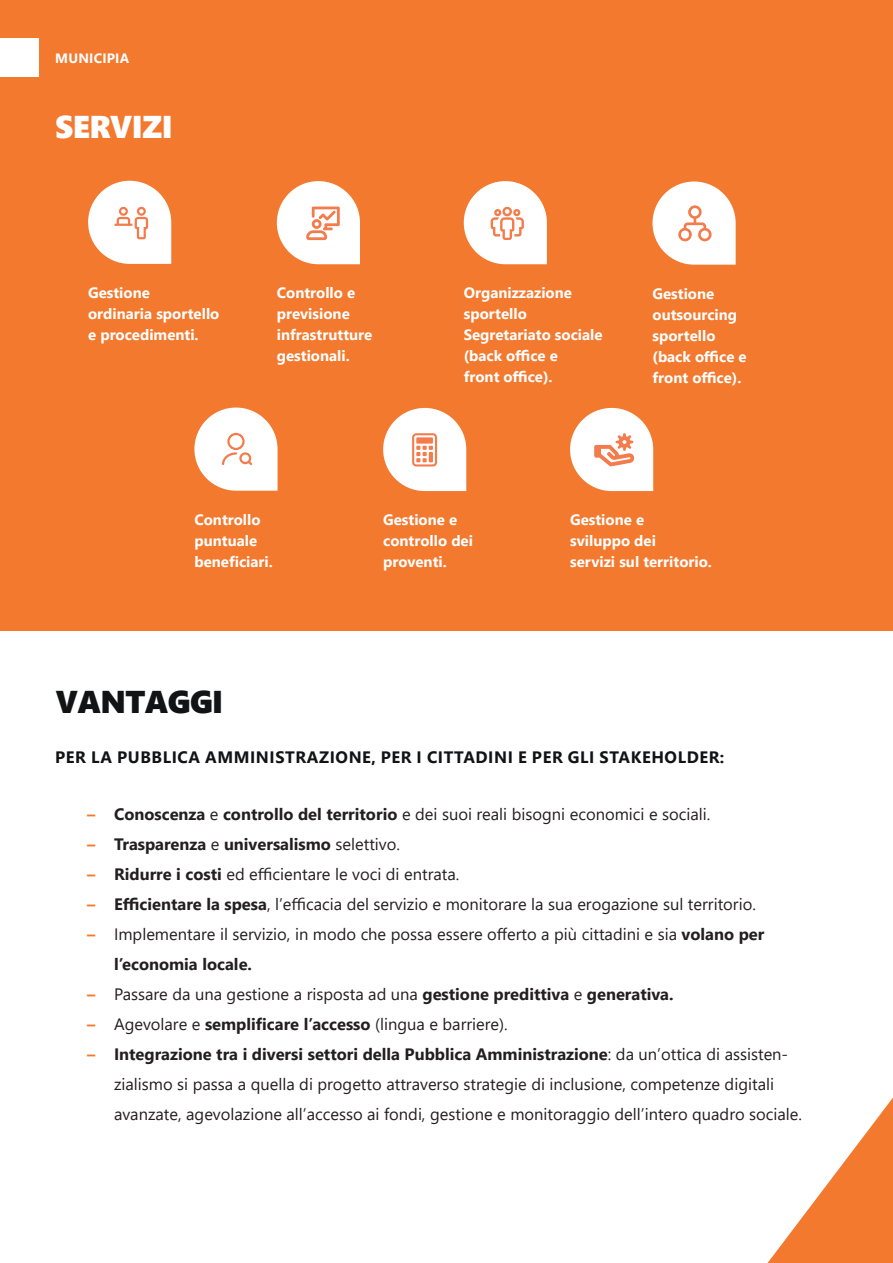
<style>
.page{position:relative;width:893px;height:1263px;background:#fff}
.page>*{position:absolute;margin:0;border:0;box-sizing:border-box;transform-origin:0 0}
.t1{font:31.5px "Segoe UI Black";letter-spacing:-.02em;color:#111314}
.t2{font:31.5px "Segoe UI Black";letter-spacing:-.02em;color:#fff}
.t3{font:16.5px/30px "Segoe UI";color:#231f20}
.t4{font:700 16.5px "Segoe UI";letter-spacing:.035em;color:#111314}
.t5{font:700 16.5px "Segoe UI";color:#231f20}
.t6{font:700 15px/21px "Segoe UI";color:#fff}
.t7{font:700 13.5px "Segoe UI";letter-spacing:.015em;color:#fff}
.s1{font-weight:700;color:#f4792e}
.s2{font-weight:700}
.s3{color:#f4792e}
.s4{font-weight:400}
</style>
<div class="page">
<div style="left:0;top:0;width:893px;height:630px;background:#f3792e"></div>
<div style="left:0;top:38px;width:39px;height:39px;background:#fff"></div>
<svg style="left:767px;top:1097px;width:126px;height:166px"></svg>
<svg style="left:88px;top:181px;width:83px;height:83px"></svg>
<svg style="left:277px;top:181px;width:83px;height:83px"></svg>
<svg style="left:570px;top:408px;width:83px;height:83px"></svg>
<svg style="left:383px;top:408px;width:83px;height:83px"></svg>
<svg style="left:194px;top:407px;width:84px;height:84px"></svg>
<svg style="left:652px;top:181px;width:84px;height:84px"></svg>
<svg style="left:464px;top:181px;width:83px;height:83px"></svg>
<p class="t7" style="left:55px;top:45px;width:76px">MUNICIPIA</p>
<h1 class="t2" style="left:55px;top:104px;width:119px">SERVIZI</h1>
<p class="t6" style="left:88px;top:281px;width:133px">Gestione<br>ordinaria sportello e procedimenti.</p>
<p class="t6" style="left:277px;top:281px;width:97px">Controllo e previsione infrastrutture gestionali.</p>
<p class="t6" style="left:464px;top:281px;width:140px">Organizzazione sportello<br>Segretariato sociale (back office e<br>front office).</p>
<p class="t6" style="left:652px;top:282px;width:96px">Gestione outsourcing sportello (back office e front office).</p>
<p class="t6" style="left:194px;top:508px;width:80px">Controllo puntuale beneficiari.</p>
<p class="t6" style="left:383px;top:508px;width:91px">Gestione e controllo dei proventi.</p>
<p class="t6" style="left:570px;top:508px;width:143px">Gestione e<br>sviluppo dei<br>servizi sul territorio.</p>
<h1 class="t1" style="left:56px;top:679px;width:169px">VANTAGGI</h1>
<p class="t4" style="left:55px;top:741px;width:671px">PER LA PUBBLICA AMMINISTRAZIONE, PER I CITTADINI E PER GLI STAKEHOLDER:</p>
<p class="t3" style="left:87px;top:798px;width:625px"><span class="s1">–</span> <span class="s2">Conoscenza</span> e <span class="s2">controllo del territorio</span> e dei suoi reali bisogni economici e sociali.</p>
<p class="t5" style="left:87px;top:829px;width:315px"><span class="s3">–</span> Trasparenza <span class="s4">e</span> universalismo <span class="s4">selettivo.</span></p>
<p class="t3" style="left:87px;top:858px;width:374px"><span class="s1">–</span> <span class="s2">Ridurre i costi</span> ed efficientare le voci di entrata.</p>
<p class="t3" style="left:87px;top:888px;width:670px"><span class="s1">–</span> <span class="s2">Efficientare la spesa</span>, l’efficacia del servizio e monitorare la sua erogazione sul territorio.</p>
<p class="t3" style="left:114px;top:918px;width:652px;text-indent:-27px"><span class="s1">–</span> Implementare il servizio, in modo che possa essere offerto a più cittadini e sia <span class="s2">volano per l’economia locale.</span></p>
<p class="t3" style="left:87px;top:978px;width:588px"><span class="s1">–</span> Passare da una gestione a risposta ad una <span class="s2">gestione predittiva</span> e <span class="s2">generativa.</span></p>
<p class="t3" style="left:87px;top:1008px;width:422px"><span class="s1">–</span> Agevolare e <span class="s2">semplificare l’accesso</span> (lingua e barriere).</p>
<p class="t3" style="left:114px;top:1038px;width:690px;text-indent:-27px"><span class="s1">–</span> <span class="s2">Integrazione tra i diversi settori della Pubblica Amministrazione</span>: da un’ottica di assisten&shy;zialismo si passa a quella di progetto attraverso strategie di inclusione, competenze digitali avanzate, agevolazione all’accesso ai fondi, gestione e monitoraggio dell’intero quadro sociale.</p>
</div>
